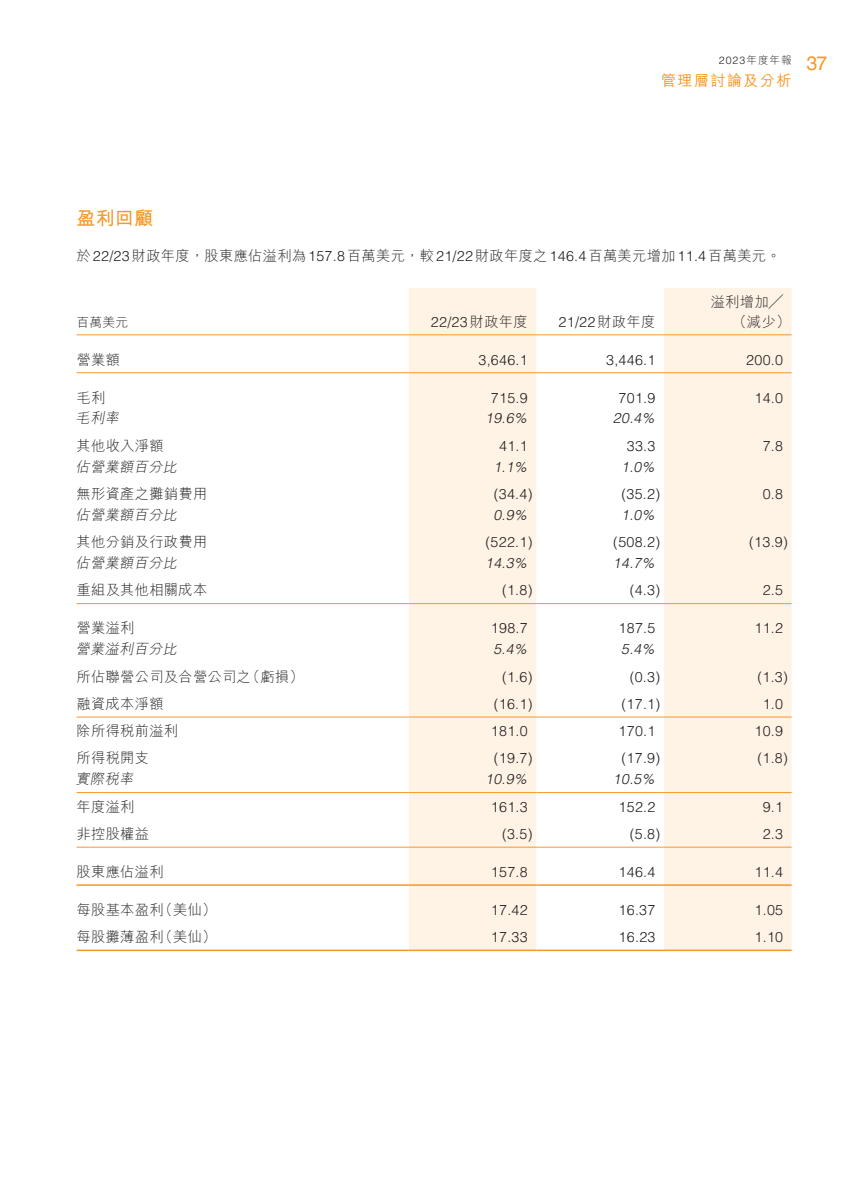
<style>
.page{position:relative;width:864px;height:1191px;background:#fff}
.page>*{position:absolute;margin:0;border:0;box-sizing:border-box;transform-origin:0 0}
.t1{font:19.5px "Helvetica LT Std";color:#f79727}
.t2{font:700 18.75px "M Hei HK";color:#f79727}
.t3{font:500 15px "M Hei HK";letter-spacing:.1em;color:#f79727}
.t4{font:300 14.25px "Helvetica LT Std";letter-spacing:.02em;color:#231f20}
.t5{font:300 14.25px/19.5px "M Hei HK";letter-spacing:.02em;color:#231f20}
.t6{font:italic 300 14.25px "Helvetica LT Std";color:#231f20}
.t7{font:italic 300 14.25px "M Hei HK";color:#231f20}
.t8{font:300 12.75px "M Hei HK";color:#231f20}
.t9{font:300 10.5px "Helvetica LT Std";color:#231f20}
.s1{font-family:"M Hei HK"}
.s2{font-family:"Helvetica LT Std"}
</style>
<div class="page">
<svg style="left:408px;top:288px;width:383px;height:661px;fill:#fef3e5"></svg>
<hr style="left:77px;top:334px;width:331px;height:1px;background:#f79727">
<hr style="left:408px;top:334px;width:128px;height:1px;background:#f79727">
<hr style="left:536px;top:334px;width:127px;height:1px;background:#f79727">
<hr style="left:663px;top:334px;width:128px;height:1px;background:#f79727">
<hr style="left:77px;top:372px;width:331px;height:1px;background:#f79727">
<hr style="left:408px;top:372px;width:128px;height:1px;background:#f79727">
<hr style="left:536px;top:372px;width:127px;height:1px;background:#f79727">
<hr style="left:663px;top:372px;width:128px;height:1px;background:#f79727">
<hr style="left:77px;top:603px;width:331px;height:1px;background:#f79727">
<hr style="left:408px;top:603px;width:128px;height:1px;background:#f79727">
<hr style="left:536px;top:603px;width:127px;height:1px;background:#f79727">
<hr style="left:663px;top:603px;width:128px;height:1px;background:#f79727">
<hr style="left:77px;top:716px;width:331px;height:1px;background:#f79727">
<hr style="left:408px;top:716px;width:128px;height:1px;background:#f79727">
<hr style="left:536px;top:716px;width:127px;height:1px;background:#f79727">
<hr style="left:663px;top:716px;width:128px;height:1px;background:#f79727">
<hr style="left:77px;top:792px;width:331px;height:1px;background:#f79727">
<hr style="left:408px;top:792px;width:128px;height:1px;background:#f79727">
<hr style="left:536px;top:792px;width:127px;height:1px;background:#f79727">
<hr style="left:663px;top:792px;width:128px;height:1px;background:#f79727">
<hr style="left:77px;top:846px;width:331px;height:1px;background:#f79727">
<hr style="left:408px;top:846px;width:128px;height:1px;background:#f79727">
<hr style="left:536px;top:846px;width:127px;height:1px;background:#f79727">
<hr style="left:663px;top:846px;width:128px;height:1px;background:#f79727">
<hr style="left:77px;top:884px;width:331px;height:2px;background:#f79727">
<hr style="left:408px;top:884px;width:128px;height:2px;background:#f79727">
<hr style="left:536px;top:884px;width:127px;height:2px;background:#f79727">
<hr style="left:663px;top:884px;width:128px;height:2px;background:#f79727">
<hr style="left:77px;top:949px;width:331px;height:2px;background:#f79727">
<hr style="left:408px;top:949px;width:128px;height:2px;background:#f79727">
<hr style="left:536px;top:949px;width:127px;height:2px;background:#f79727">
<hr style="left:663px;top:949px;width:128px;height:2px;background:#f79727">
<p class="t9" style="left:718px;top:54px;width:74px">2023<span class="s1">年度年報</span></p>
<p class="t3" style="left:660px;top:69px;width:132px">管理層討論及分析</p>
<p class="t1" style="left:806px;top:52px;width:22px">37</p>
<p class="t2" style="left:77px;top:205px;width:78px">盈利回顧</p>
<p class="t5" style="left:77px;top:245px;width:705px">於<span class="s2">22/23</span>財政年度，股東應佔溢利為<span class="s2">157.8</span>百萬美元，較<span class="s2">21/22</span>財政年度之<span class="s2">146.4</span>百萬美元增加<span class="s2">11.4</span>百萬美元。</p>
<p class="t8" style="left:77px;top:316px;width:53px">百萬美元</p>
<p class="t4" style="left:431px;top:313px;width:98px">22/23<span class="s1">財政年度</span></p>
<p class="t4" style="left:558px;top:313px;width:98px">21/22<span class="s1">財政年度</span></p>
<p class="t5" style="left:732px;top:292px;width:59px;text-indent:-22px">溢利增加╱（減少）</p>
<p class="t5" style="left:77px;top:349px;width:45px">營業額</p>
<p class="t4" style="left:478px;top:350px;width:51px">3,646.1</p>
<p class="t4" style="left:606px;top:350px;width:51px">3,446.1</p>
<p class="t4" style="left:746px;top:350px;width:38px">200.0</p>
<p class="t5" style="left:77px;top:387px;width:30px">毛利</p>
<p class="t4" style="left:490px;top:388px;width:38px">715.9</p>
<p class="t4" style="left:618px;top:388px;width:38px">701.9</p>
<p class="t4" style="left:754px;top:388px;width:30px">14.0</p>
<p class="t7" style="left:76px;top:411px;width:47px">毛利率</p>
<p class="t6" style="left:485px;top:409px;width:46px">19.6%</p>
<p class="t6" style="left:612px;top:409px;width:46px">20.4%</p>
<p class="t5" style="left:77px;top:435px;width:88px">其他收入淨額</p>
<p class="t4" style="left:499px;top:437px;width:30px">41.1</p>
<p class="t4" style="left:626px;top:437px;width:30px">33.3</p>
<p class="t4" style="left:762px;top:437px;width:22px">7.8</p>
<p class="t7" style="left:76px;top:459px;width:105px">佔營業額百分比</p>
<p class="t6" style="left:493px;top:458px;width:38px">1.1%</p>
<p class="t6" style="left:621px;top:458px;width:38px">1.0%</p>
<p class="t5" style="left:77px;top:484px;width:132px">無形資產之攤銷費用</p>
<p class="t4" style="left:493px;top:485px;width:40px">(34.4)</p>
<p class="t4" style="left:621px;top:485px;width:40px">(35.2)</p>
<p class="t4" style="left:762px;top:485px;width:22px">0.8</p>
<p class="t7" style="left:76px;top:507px;width:105px">佔營業額百分比</p>
<p class="t6" style="left:493px;top:506px;width:38px">0.9%</p>
<p class="t6" style="left:621px;top:506px;width:38px">1.0%</p>
<p class="t5" style="left:77px;top:532px;width:132px">其他分銷及行政費用</p>
<p class="t4" style="left:485px;top:533px;width:48px">(522.1)</p>
<p class="t4" style="left:613px;top:533px;width:48px">(508.2)</p>
<p class="t4" style="left:748px;top:533px;width:40px">(13.9)</p>
<p class="t7" style="left:76px;top:555px;width:105px">佔營業額百分比</p>
<p class="t6" style="left:485px;top:554px;width:46px">14.3%</p>
<p class="t6" style="left:612px;top:554px;width:46px">14.7%</p>
<p class="t5" style="left:77px;top:580px;width:132px">重組及其他相關成本</p>
<p class="t4" style="left:502px;top:581px;width:32px">(1.8)</p>
<p class="t4" style="left:629px;top:581px;width:32px">(4.3)</p>
<p class="t4" style="left:762px;top:581px;width:22px">2.5</p>
<p class="t5" style="left:77px;top:618px;width:59px">營業溢利</p>
<p class="t4" style="left:490px;top:619px;width:38px">198.7</p>
<p class="t4" style="left:618px;top:619px;width:38px">187.5</p>
<p class="t4" style="left:754px;top:619px;width:30px">11.2</p>
<p class="t7" style="left:76px;top:641px;width:105px">營業溢利百分比</p>
<p class="t6" style="left:493px;top:640px;width:38px">5.4%</p>
<p class="t6" style="left:621px;top:640px;width:38px">5.4%</p>
<p class="t5" style="left:77px;top:666px;width:228px">所佔聯營公司及合營公司之（虧損）</p>
<p class="t4" style="left:502px;top:667px;width:32px">(1.6)</p>
<p class="t4" style="left:629px;top:667px;width:32px">(0.3)</p>
<p class="t4" style="left:757px;top:667px;width:32px">(1.3)</p>
<p class="t5" style="left:77px;top:693px;width:88px">融資成本淨額</p>
<p class="t4" style="left:493px;top:695px;width:40px">(16.1)</p>
<p class="t4" style="left:621px;top:695px;width:40px">(17.1)</p>
<p class="t4" style="left:762px;top:695px;width:22px">1.0</p>
<p class="t5" style="left:77px;top:721px;width:103px">除所得稅前溢利</p>
<p class="t4" style="left:490px;top:722px;width:38px">181.0</p>
<p class="t4" style="left:618px;top:722px;width:38px">170.1</p>
<p class="t4" style="left:754px;top:722px;width:30px">10.9</p>
<p class="t5" style="left:77px;top:748px;width:74px">所得稅開支</p>
<p class="t4" style="left:493px;top:749px;width:40px">(19.7)</p>
<p class="t4" style="left:621px;top:749px;width:40px">(17.9)</p>
<p class="t4" style="left:757px;top:749px;width:32px">(1.8)</p>
<p class="t7" style="left:76px;top:772px;width:62px">實際稅率</p>
<p class="t6" style="left:485px;top:770px;width:46px">10.9%</p>
<p class="t6" style="left:612px;top:770px;width:46px">10.5%</p>
<p class="t5" style="left:77px;top:796px;width:59px">年度溢利</p>
<p class="t4" style="left:490px;top:797px;width:38px">161.3</p>
<p class="t4" style="left:618px;top:797px;width:38px">152.2</p>
<p class="t4" style="left:762px;top:797px;width:22px">9.1</p>
<p class="t5" style="left:77px;top:823px;width:74px">非控股權益</p>
<p class="t4" style="left:502px;top:825px;width:32px">(3.5)</p>
<p class="t4" style="left:629px;top:825px;width:32px">(5.8)</p>
<p class="t4" style="left:762px;top:825px;width:22px">2.3</p>
<p class="t5" style="left:77px;top:861px;width:88px">股東應佔溢利</p>
<p class="t4" style="left:490px;top:863px;width:38px">157.8</p>
<p class="t4" style="left:618px;top:863px;width:38px">146.4</p>
<p class="t4" style="left:754px;top:863px;width:30px">11.4</p>
<p class="t5" style="left:77px;top:899px;width:141px">每股基本盈利（美仙）</p>
<p class="t4" style="left:490px;top:901px;width:38px">17.42</p>
<p class="t4" style="left:618px;top:901px;width:38px">16.37</p>
<p class="t4" style="left:754px;top:901px;width:30px">1.05</p>
<p class="t5" style="left:77px;top:927px;width:141px">每股攤薄盈利（美仙）</p>
<p class="t4" style="left:490px;top:928px;width:38px">17.33</p>
<p class="t4" style="left:618px;top:928px;width:38px">16.23</p>
<p class="t4" style="left:754px;top:928px;width:30px">1.10</p>
</div>
